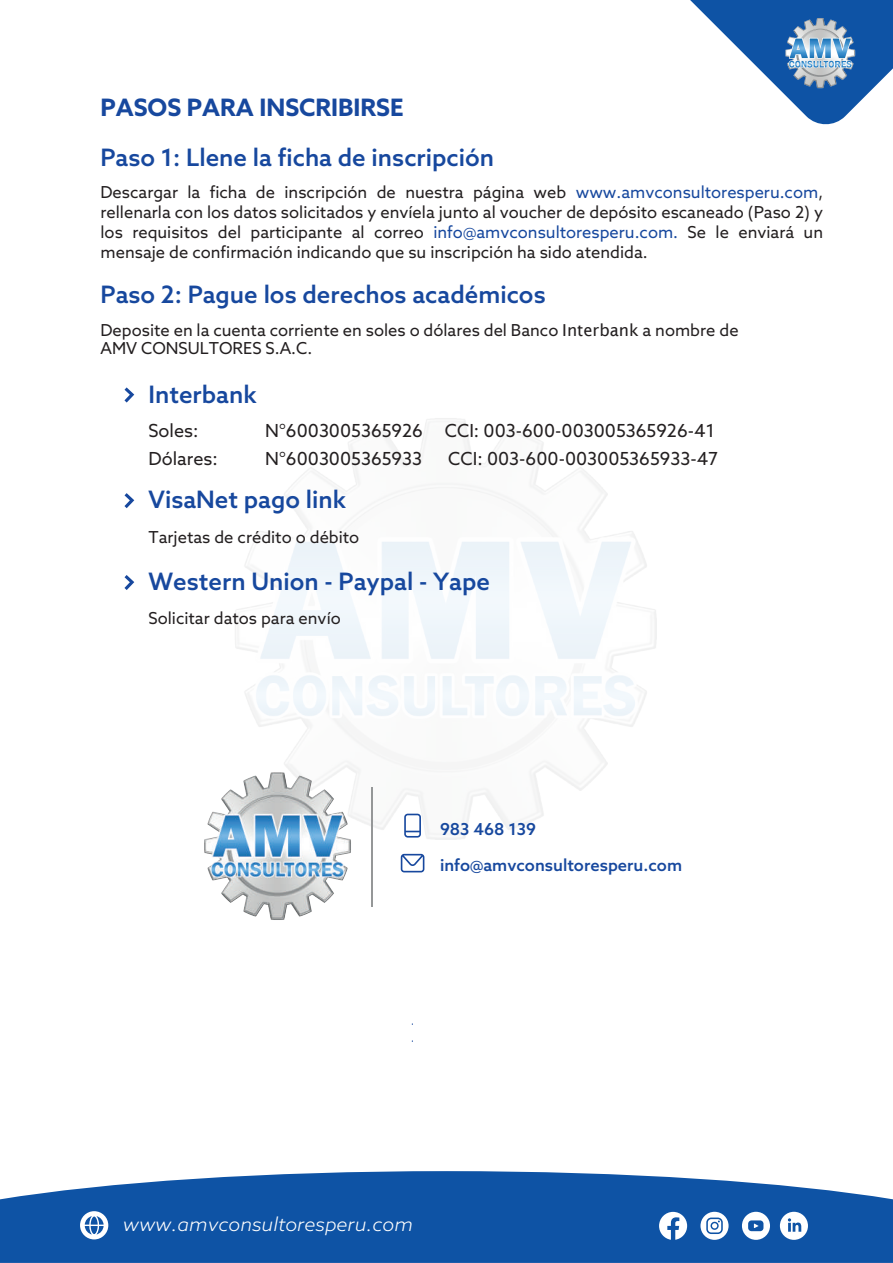
<style>
.page{position:relative;width:893px;height:1263px;background:#fff}
.page>*{position:absolute;margin:0;border:0;box-sizing:border-box;transform-origin:0 0}
.t1{font:500 24px "Azo Sans";color:#17489e}
.t2{font:700 24px "Azo Sans";color:#17489e}
.t3{font:italic 300 19.05px "Azo Sans";color:#fff;scale:1.05 1}
.t4{font:18px/28.2px "Azo Sans";color:#231f20}
.t5{font:16.5px/19.8px "Azo Sans";color:#231f20;text-align:justify}
.t6{font:500 16.5px/36.2px "Azo Sans";color:#17489e}
.s1{color:#17489e}
.s2{font-family:"Lucida Sans"}
</style>
<div class="page">
<svg style="left:690px;top:0;width:203px;height:125px"></svg>
<img style="left:783px;top:17px;width:75px;height:74px">
<svg style="left:0;top:1171px;width:893px;height:92px;background:#2664ae"></svg>
<svg style="left:80px;top:1211px;width:28px;height:28px"></svg>
<svg style="left:700px;top:1212px;width:29px;height:28px"></svg>
<svg style="left:659px;top:1212px;width:28px;height:28px"></svg>
<svg style="left:742px;top:1212px;width:28px;height:28px"></svg>
<svg style="left:780px;top:1212px;width:28px;height:28px"></svg>
<svg style="left:124px;top:387px;width:10px;height:15px"></svg>
<svg style="left:124px;top:493px;width:10px;height:15px"></svg>
<svg style="left:124px;top:575px;width:10px;height:15px"></svg>
<hr style="left:371px;top:787px;width:2px;height:120px;background:#959798">
<svg style="left:404px;top:814px;width:17px;height:23px"></svg>
<svg style="left:401px;top:854px;width:23px;height:18px"></svg>
<img style="left:204px;top:769px;width:152px;height:151px">
<h1 class="t2" style="left:101px;top:92px;width:305px">PASOS PARA INSCRIBIRSE</h1>
<h1 class="t1" style="left:100px;top:142px;width:395px">Paso 1: Llene la ficha de inscripción</h1>
<p class="t5" style="left:101px;top:182px;width:724px">Descargar la ficha de inscripción de nuestra página web <span class="s1">www.amvconsultoresperu.com</span>, rellenarla con los datos solicitados y envíela junto al voucher de depósito escaneado (Paso 2) y los requisitos del participante al correo <span class="s1">info@amvconsultoresperu.com.</span> Se le enviará un mensaje de confirmación indicando que su inscripción ha sido atendida.</p>
<h1 class="t1" style="left:101px;top:279px;width:447px">Paso 2: Pague los derechos académicos</h1>
<p class="t5" style="left:101px;top:320px;width:640px;line-height:18.8px">Deposite en la cuenta corriente en soles o dólares del Banco <span class="s2">Interbank</span> a nombre de<br>AMV CONSULTORES S.A.C.</p>
<h1 class="t1" style="left:149px;top:378px;width:110px">Interbank</h1>
<p class="t4" style="left:149px;top:416px;width:71px">Soles:<br>Dólares:</p>
<p class="t4" style="left:265px;top:416px;width:451px">N°6003005365926 CCI: 003-600-003005365926-41</p>
<p class="t4" style="left:265px;top:444px;width:158px">N°6003005365933</p>
<p class="t4" style="left:448px;top:444px;width:271px">CCI: 003-600-003005365933-47</p>
<h1 class="t1" style="left:149px;top:484px;width:199px">VisaNet pago link</h1>
<p class="t5" style="left:149px;top:527px;width:212px">Tarjetas de crédito o débito</p>
<h1 class="t1" style="left:149px;top:566px;width:343px">Western Union - Paypal - Yape</h1>
<p class="t5" style="left:149px;top:608px;width:194px">Solicitar datos para envío</p>
<p class="t6" style="left:440px;top:810px;width:244px">983 468 139 info@amvconsultoresperu.com</p>
<p class="t3" style="left:123px;top:1212px;width:278px">www.amvconsultoresperu.com</p>
</div>
